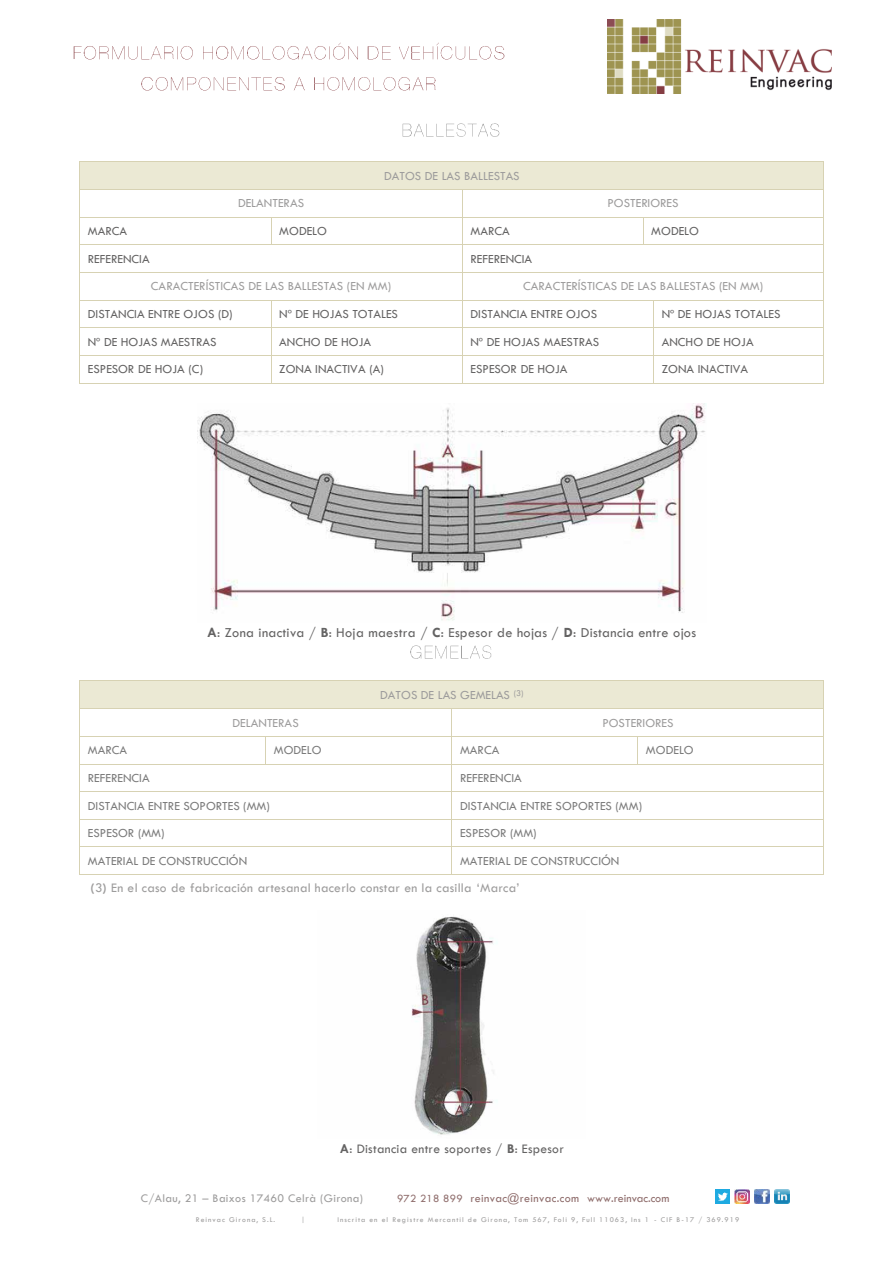
<style>
.page{position:relative;width:893px;height:1263px;background:#fff}
.page>*{position:absolute;margin:0;border:0;box-sizing:border-box;transform-origin:0 0}
.t1{font:14.25px "Tw Cen";letter-spacing:.02em;color:#646363}
.t2{font:13.5px "Tw Cen";letter-spacing:.02em;color:#9d9c9c}
.t3{font:13.5px "Tw Cen";letter-spacing:.025em;color:#646363}
.t4{font:12.75px "Tw Cen";color:#646363}
.t5{font:12.75px "Tw Cen";color:#7b7b7b}
.t6{font:12.75px "Tw Cen";color:#9d9c9c}
.t7{font:12px "Tw Cen";letter-spacing:.02em;color:#8f6d6c}
.t8{font:12px "Tw Cen";letter-spacing:.03em;color:#9d9c9c}
.t9{font:7.5px "Tw Cen";letter-spacing:.135em;color:#9d9c9c}
.s1{font-weight:700}
.s2{font-size:11.4px}
</style>
<div class="page">
<img style="left:73px;top:42px;width:285px;height:18px">
<img style="left:367px;top:46px;width:24px;height:14px">
<img style="left:399px;top:42px;width:106px;height:18px">
<img style="left:141px;top:77px;width:295px;height:14px">
<img style="left:608px;top:19px;width:223px;height:74px">
<img style="left:715px;top:1189px;width:14px;height:15px">
<img style="left:735px;top:1189px;width:14px;height:15px">
<img style="left:754px;top:1189px;width:15px;height:15px">
<img style="left:774px;top:1189px;width:15px;height:15px">
<img style="left:402px;top:123px;width:98px;height:14px">
<div style="left:80px;top:162px;width:743px;height:27px;background:#ebe9d4"></div>
<hr style="left:80px;top:162px;width:743px;height:1px;background:#d7d2b3">
<hr style="left:80px;top:189px;width:382px;height:1px;background:#d7d2b3">
<hr style="left:463px;top:189px;width:360px;height:1px;background:#d7d2b3">
<hr style="left:80px;top:217px;width:191px;height:1px;background:#d7d2b3">
<hr style="left:271px;top:217px;width:191px;height:1px;background:#d7d2b3">
<hr style="left:463px;top:217px;width:180px;height:1px;background:#d7d2b3">
<hr style="left:643px;top:217px;width:180px;height:1px;background:#d7d2b3">
<hr style="left:80px;top:245px;width:191px;height:1px;background:#d7d2b3">
<svg style="left:271px;top:218px;width:1px;height:27px"></svg>
<hr style="left:271px;top:245px;width:191px;height:1px;background:#d7d2b3">
<hr style="left:463px;top:245px;width:180px;height:1px;background:#d7d2b3">
<svg style="left:643px;top:218px;width:1px;height:27px"></svg>
<hr style="left:643px;top:245px;width:180px;height:1px;background:#d7d2b3">
<hr style="left:80px;top:272px;width:382px;height:1px;background:#d7d2b3">
<hr style="left:463px;top:272px;width:360px;height:1px;background:#d7d2b3">
<hr style="left:80px;top:300px;width:191px;height:1px;background:#d7d2b3">
<hr style="left:271px;top:300px;width:191px;height:1px;background:#d7d2b3">
<hr style="left:463px;top:300px;width:190px;height:1px;background:#d7d2b3">
<hr style="left:654px;top:300px;width:169px;height:1px;background:#d7d2b3">
<hr style="left:80px;top:328px;width:191px;height:1px;background:#d7d2b3">
<hr style="left:271px;top:328px;width:191px;height:1px;background:#d7d2b3">
<hr style="left:463px;top:328px;width:190px;height:1px;background:#d7d2b3">
<hr style="left:654px;top:328px;width:169px;height:1px;background:#d7d2b3">
<hr style="left:80px;top:355px;width:191px;height:1px;background:#d7d2b3">
<hr style="left:271px;top:355px;width:191px;height:1px;background:#d7d2b3">
<hr style="left:463px;top:355px;width:190px;height:1px;background:#d7d2b3">
<hr style="left:654px;top:355px;width:169px;height:1px;background:#d7d2b3">
<svg style="left:79px;top:162px;width:1px;height:222px"></svg>
<hr style="left:80px;top:383px;width:191px;height:1px;background:#d7d2b3">
<svg style="left:271px;top:301px;width:1px;height:82px"></svg>
<hr style="left:271px;top:383px;width:191px;height:1px;background:#d7d2b3">
<svg style="left:462px;top:189px;width:1px;height:195px"></svg>
<hr style="left:463px;top:383px;width:190px;height:1px;background:#d7d2b3">
<svg style="left:653px;top:300px;width:1px;height:84px"></svg>
<hr style="left:654px;top:383px;width:169px;height:1px;background:#d7d2b3">
<svg style="left:823px;top:162px;width:1px;height:222px"></svg>
<img style="left:410px;top:645px;width:82px;height:14px">
<div style="left:80px;top:681px;width:743px;height:27px;background:#ebe9d4"></div>
<hr style="left:80px;top:680px;width:743px;height:1px;background:#d7d2b3">
<hr style="left:80px;top:708px;width:371px;height:1px;background:#d7d2b3">
<hr style="left:452px;top:708px;width:371px;height:1px;background:#d7d2b3">
<hr style="left:80px;top:736px;width:185px;height:1px;background:#d7d2b3">
<hr style="left:266px;top:736px;width:185px;height:1px;background:#d7d2b3">
<hr style="left:452px;top:736px;width:185px;height:1px;background:#d7d2b3">
<hr style="left:638px;top:736px;width:185px;height:1px;background:#d7d2b3">
<hr style="left:80px;top:764px;width:185px;height:1px;background:#d7d2b3">
<svg style="left:265px;top:736px;width:1px;height:29px"></svg>
<hr style="left:266px;top:764px;width:185px;height:1px;background:#d7d2b3">
<hr style="left:452px;top:764px;width:185px;height:1px;background:#d7d2b3">
<svg style="left:637px;top:736px;width:1px;height:29px"></svg>
<hr style="left:638px;top:764px;width:185px;height:1px;background:#d7d2b3">
<hr style="left:80px;top:791px;width:371px;height:1px;background:#d7d2b3">
<hr style="left:452px;top:791px;width:371px;height:1px;background:#d7d2b3">
<hr style="left:80px;top:819px;width:371px;height:1px;background:#d7d2b3">
<hr style="left:452px;top:819px;width:371px;height:1px;background:#d7d2b3">
<hr style="left:80px;top:847px;width:371px;height:1px;background:#d7d2b3">
<hr style="left:452px;top:847px;width:371px;height:1px;background:#d7d2b3">
<svg style="left:79px;top:680px;width:1px;height:195px"></svg>
<hr style="left:80px;top:874px;width:371px;height:1px;background:#d7d2b3">
<svg style="left:451px;top:708px;width:1px;height:167px"></svg>
<hr style="left:452px;top:874px;width:371px;height:1px;background:#d7d2b3">
<svg style="left:823px;top:680px;width:1px;height:195px"></svg>
<img style="left:197px;top:403px;width:509px;height:218px">
<img style="left:411px;top:916px;width:86px;height:219px">
<p class="t6" style="left:384px;top:168px;width:137px">DATOS DE LAS BALLESTAS</p>
<p class="t6" style="left:238px;top:196px;width:68px">DELANTERAS</p>
<p class="t6" style="left:607px;top:196px;width:73px">POSTERIORES</p>
<p class="t4" style="left:88px;top:223px;width:41px">MARCA</p>
<p class="t4" style="left:279px;top:223px;width:49px">MODELO</p>
<p class="t4" style="left:470px;top:223px;width:41px">MARCA</p>
<p class="t4" style="left:651px;top:223px;width:49px">MODELO</p>
<p class="t4" style="left:88px;top:251px;width:63px">REFERENCIA</p>
<p class="t4" style="left:470px;top:251px;width:63px">REFERENCIA</p>
<p class="t6" style="left:151px;top:279px;width:242px">CARACTERÍSTICAS DE LAS BALLESTAS (EN MM)</p>
<p class="t6" style="left:523px;top:279px;width:242px">CARACTERÍSTICAS DE LAS BALLESTAS (EN MM)</p>
<p class="t4" style="left:88px;top:306px;width:146px">DISTANCIA ENTRE OJOS (D)</p>
<p class="t4" style="left:279px;top:306px;width:120px">Nº DE HOJAS TOTALES</p>
<p class="t4" style="left:470px;top:306px;width:128px">DISTANCIA ENTRE OJOS</p>
<p class="t4" style="left:662px;top:306px;width:120px">Nº DE HOJAS TOTALES</p>
<p class="t4" style="left:88px;top:334px;width:130px">Nº DE HOJAS MAESTRAS</p>
<p class="t4" style="left:279px;top:334px;width:94px">ANCHO DE HOJA</p>
<p class="t4" style="left:470px;top:334px;width:130px">Nº DE HOJAS MAESTRAS</p>
<p class="t4" style="left:662px;top:334px;width:94px">ANCHO DE HOJA</p>
<p class="t4" style="left:88px;top:362px;width:117px">ESPESOR DE HOJA (C)</p>
<p class="t4" style="left:279px;top:362px;width:106px">ZONA INACTIVA (A)</p>
<p class="t4" style="left:470px;top:362px;width:99px">ESPESOR DE HOJA</p>
<p class="t4" style="left:662px;top:362px;width:88px">ZONA INACTIVA</p>
<p class="t1" style="left:207px;top:624px;width:491px"><span class="s1">A</span>: Zona inactiva / <span class="s1">B</span>: Hoja maestra / <span class="s1">C</span>: Espesor de hojas / <span class="s1">D</span>: Distancia entre ojos</p>
<p class="t6" style="left:380px;top:687px;width:145px">DATOS DE LAS GEMELAS <sup>(3)</sup></p>
<p class="t6" style="left:233px;top:715px;width:68px">DELANTERAS</p>
<p class="t6" style="left:602px;top:715px;width:73px">POSTERIORES</p>
<p class="t5" style="left:88px;top:742px;width:41px">MARCA</p>
<p class="t5" style="left:274px;top:742px;width:49px">MODELO</p>
<p class="t5" style="left:460px;top:742px;width:41px">MARCA</p>
<p class="t5" style="left:646px;top:742px;width:49px">MODELO</p>
<p class="t5" style="left:88px;top:770px;width:63px">REFERENCIA</p>
<p class="t5" style="left:460px;top:770px;width:63px">REFERENCIA</p>
<p class="t5" style="left:88px;top:798px;width:184px">DISTANCIA ENTRE SOPORTES (MM)</p>
<p class="t5" style="left:460px;top:798px;width:184px">DISTANCIA ENTRE SOPORTES (MM)</p>
<p class="t5" style="left:88px;top:825px;width:78px">ESPESOR (MM)</p>
<p class="t5" style="left:460px;top:825px;width:78px">ESPESOR (MM)</p>
<p class="t5" style="left:88px;top:853px;width:161px">MATERIAL DE CONSTRUCCIÓN</p>
<p class="t5" style="left:460px;top:853px;width:161px">MATERIAL DE CONSTRUCCIÓN</p>
<p class="t2" style="left:90px;top:880px;width:431px"><span class="s1">(</span>3<span class="s1">)</span> En el caso de fabricación artesanal hacerlo constar en la casilla ‘Marca’</p>
<p class="t3" style="left:340px;top:1140px;width:226px"><span class="s1">A</span>: Distancia entre soportes / <span class="s1">B</span>: Espesor</p>
<p class="t8" style="left:141px;top:1191px;width:224px">C/Alau, 21 – Baixos 17460 Celrà (Girona)</p>
<p class="t7" style="left:397px;top:1191px;width:274px"><span class="s2">972 218 899</span> reinvac@reinvac.com www.reinvac.com</p>
<p class="t9" style="left:196px;top:1215px;width:81px">Reinvac Girona, S.L.</p>
<p class="t9" style="left:301px;top:1215px;width:5px">|</p>
<p class="t9" style="left:337px;top:1215px;width:403px">Inscrita en el Registre Mercantil de Girona, Tom 567, Foli 9, Full 11063, Ins 1 - CIF B-17 / 369.919</p>
</div>
